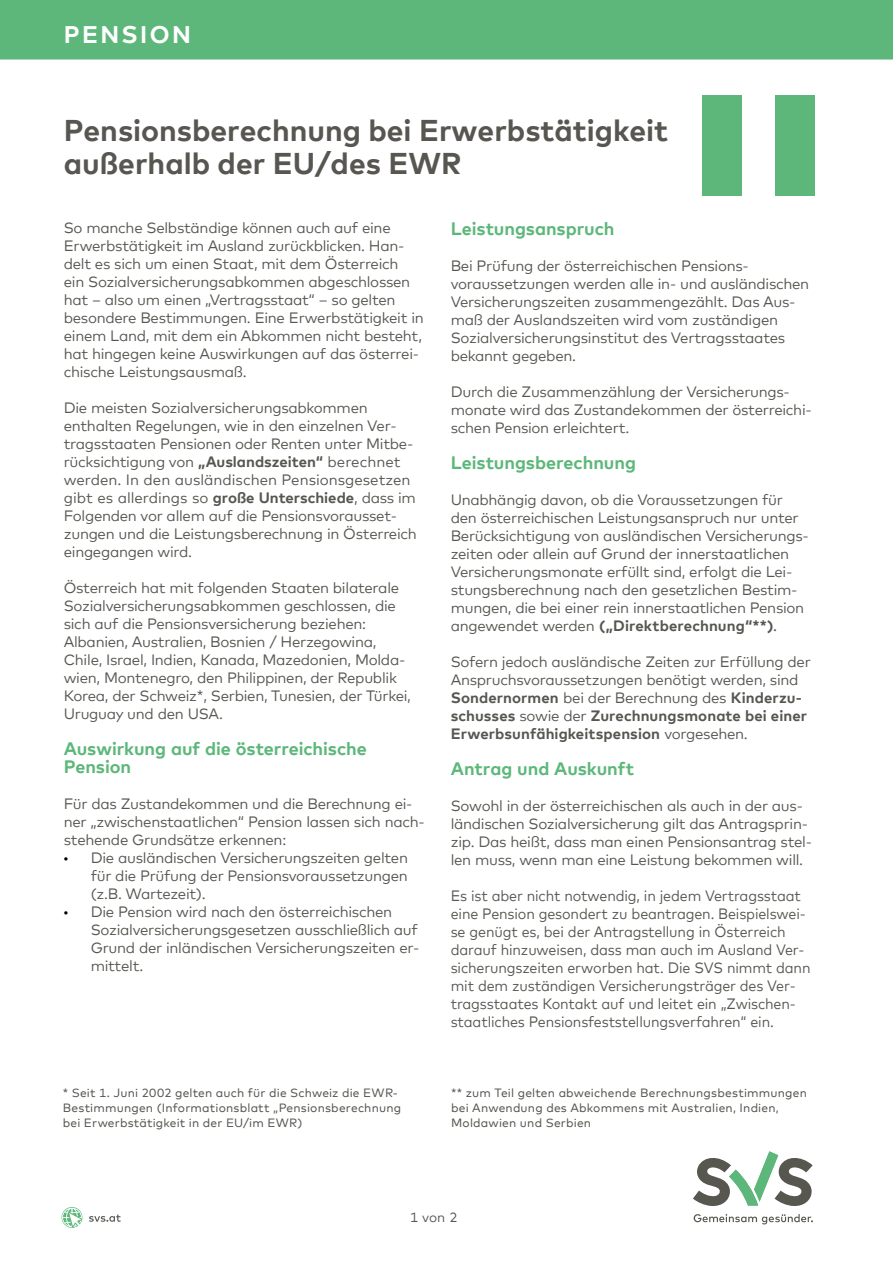
<style>
.page{position:relative;width:893px;height:1263px;background:#fff}
.page>*{position:absolute;margin:0;border:0;box-sizing:border-box;transform-origin:0 0}
.t1{font:700 30px/33px "Mark Offc Pro";color:#575651}
.t2{font:700 24px "Mark Offc Pro";letter-spacing:.1em;color:#fff}
.t3{font:700 18px/18px "Mark Offc Pro";letter-spacing:-.005em;color:#5db77a}
.t4{font:15px/18px "Mark Offc Pro";letter-spacing:-.02em;color:#575651}
.t5{font:15px/18px "Mark Offc Pro";letter-spacing:-.02em;color:#575651;scale:.95 1}
.t6{font:13.5px "Mark Offc Pro";color:#575651}
.t7{font:12px/15px "Mark Offc Pro";letter-spacing:.015em;color:#575651}
.s1{font-weight:700}
.s2{font-family:"Myriad Pro";font-size:15.75px;color:#000}
.s3{font-style:inherit}
</style>
<div class="page">
<div style="left:0;top:0;width:893px;height:60px;background:#5db77a"></div>
<svg style="left:693px;top:1151px;width:120px;height:55px"></svg>
<svg style="left:694px;top:1214px;width:119px;height:10px"></svg>
<svg style="left:62px;top:1207px;width:20px;height:21px"></svg>
<svg style="left:89px;top:1214px;width:32px;height:8px"></svg>
<div style="left:775px;top:95px;width:40px;height:100px;background:#5db77a"></div>
<div style="left:702px;top:95px;width:39px;height:100px;background:#5db77a"></div>
<h2 class="t2" style="left:64px;top:16px;width:129px">PENSION</h2>
<h1 class="t1" style="left:64px;top:112px;width:606px">Pensionsberechnung bei Erwerbstätigkeit außerhalb der EU/des EWR</h1>
<p class="t4" style="left:64px;top:217px;width:361px">So manche Selbständige können auch auf eine Erwerbstätigkeit im Ausland zurückblicken. Han&shy;delt es sich um einen Staat, mit dem Österreich<br>ein Sozialversicherungsabkommen abgeschlossen hat – also um einen „Vertragsstaat“ – so gelten besondere Bestimmungen. Eine Erwerbstätigkeit in einem Land, mit dem ein Abkommen nicht besteht, hat hingegen keine Auswirkungen auf das österrei&shy;chische Leistungsausmaß.</p>
<p class="t4" style="left:64px;top:397px;width:355px">Die meisten Sozialversicherungsabkommen enthalten Regelungen, wie in den einzelnen Ver&shy;tragsstaaten Pensionen oder Renten unter Mitbe&shy;rücksichtigung von <span class="s1">„Auslandszeiten“</span> berechnet werden. In den ausländischen Pensionsgesetzen gibt es allerdings so <span class="s1">große Unterschiede</span>, dass im Folgenden vor allem auf die Pensionsvorausset&shy;zungen und die Leistungsberechnung in Österreich eingegangen wird.</p>
<p class="t4" style="left:64px;top:577px;width:349px">Österreich hat mit folgenden Staaten bilaterale Sozialversicherungsabkommen geschlossen, die sich auf die Pensionsversicherung beziehen:<br>Albanien, Australien, Bosnien / Herzegowina, Chile, Israel, Indien, Kanada, Mazedonien, Molda&shy;wien, Montenegro, den Philippinen, der Republik Korea, der Schweiz*, Serbien, Tunesien, der Türkei, Uruguay und den USA.</p>
<p class="t3" style="left:64px;top:738px;width:305px">Auswirkung auf die österreichische<br>Pension</p>
<p class="t4" style="left:64px;top:793px;width:362px">Für das Zustandekommen und die Berechnung ei&shy;ner „zwischenstaatlichen“ Pension lassen sich nach&shy;stehende Grundsätze erkennen:</p>
<p class="t4" style="left:91px;top:847px;width:319px;text-align:justify;text-indent:-27px"><span class="s2">•</span> Die ausländischen Versicherungszeiten gelten für die Prüfung der Pensionsvoraussetzungen (z.B. Wartezeit).</p>
<p class="t4" style="left:91px;top:901px;width:330px;text-indent:-27px"><span class="s2">•</span> Die Pension wird nach den österreichischen Sozialversicherungsgesetzen ausschließlich auf Grund der inländischen Versicherungszeiten er&shy;mittelt.</p>
<p class="t7" style="left:63px;top:1084px;width:340px">* Seit 1. Juni 2002 gelten auch für die Schweiz die EWR-<br>Bestimmungen (Informationsblatt „Pensionsberechnung bei Erwerbstätigkeit in der EU/im EWR)</p>
<p class="t3" style="left:451px;top:218px;width:165px">Leistungsanspruch</p>
<p class="t4" style="left:451px;top:256px;width:360px">Bei Prüfung der österreichischen Pensions&shy;voraussetzungen werden alle in- und ausländischen Versicherungszeiten zusammengezählt. Das Aus&shy;maß der Auslandszeiten wird vom zuständigen Sozialversicherungsinstitut des Vertragsstaates bekannt gegeben.</p>
<p class="t4" style="left:451px;top:382px;width:362px">Durch die Zusammenzählung der Versicherungs&shy;monate wird das Zustandekommen der österreichi&shy;schen Pension erleichtert.</p>
<p class="t3" style="left:451px;top:452px;width:187px">Leistungsberechnung</p>
<p class="t4" style="left:451px;top:490px;width:360px">Unabhängig davon, ob die Voraussetzungen für den österreichischen Leistungsanspruch nur unter Berücksichtigung von ausländischen Versicherungs&shy;zeiten oder allein auf Grund der innerstaatlichen Versicherungsmonate erfüllt sind, erfolgt die Lei&shy;stungsberechnung nach den gesetzlichen Bestim&shy;mungen, die bei einer rein innerstaatlichen Pension angewendet werden <span class="s1">(„Direktberechnung“**)</span><span class="s3">.</span></p>
<p class="t4" style="left:451px;top:652px;width:362px">Sofern jedoch ausländische Zeiten zur Erfüllung der Anspruchsvoraussetzungen benötigt werden, sind <span class="s1">Sondernormen</span> bei der Berechnung des <span class="s1">Kinderzu&shy;schusses</span> sowie der <span class="s1">Zurechnungsmonate bei einer Erwerbsunfähigkeitspension</span> vorgesehen.</p>
<p class="t3" style="left:451px;top:758px;width:185px">Antrag und Auskunft</p>
<p class="t4" style="left:451px;top:796px;width:363px">Sowohl in der österreichischen als auch in der aus&shy;ländischen Sozialversicherung gilt das Antragsprin&shy;zip. Das heißt, dass man einen Pensionsantrag stel&shy;len muss, wenn man eine Leistung bekommen will.</p>
<p class="t5" style="left:451px;top:886px;width:380px">Es ist aber nicht notwendig, in jedem Vertragsstaat eine Pension gesondert zu beantragen. Beispielswei&shy;se genügt es, bei der Antragstellung in Österreich darauf hinzuweisen, dass man auch im Ausland Ver&shy;sicherungszeiten erworben hat. Die SVS nimmt dann mit dem zuständigen Versicherungsträger des Ver&shy;tragsstaates Kontakt auf und leitet ein „Zwischen&shy;staatliches Pensionsfeststellungsverfahren“ ein.</p>
<p class="t7" style="left:451px;top:1084px;width:357px">** zum Teil gelten abweichende Berechnungsbestimmungen bei Anwendung des Abkommens mit Australien, Indien,<br>Moldawien und Serbien</p>
<p class="t6" style="left:410px;top:1207px;width:49px">1 von 2</p>
</div>
